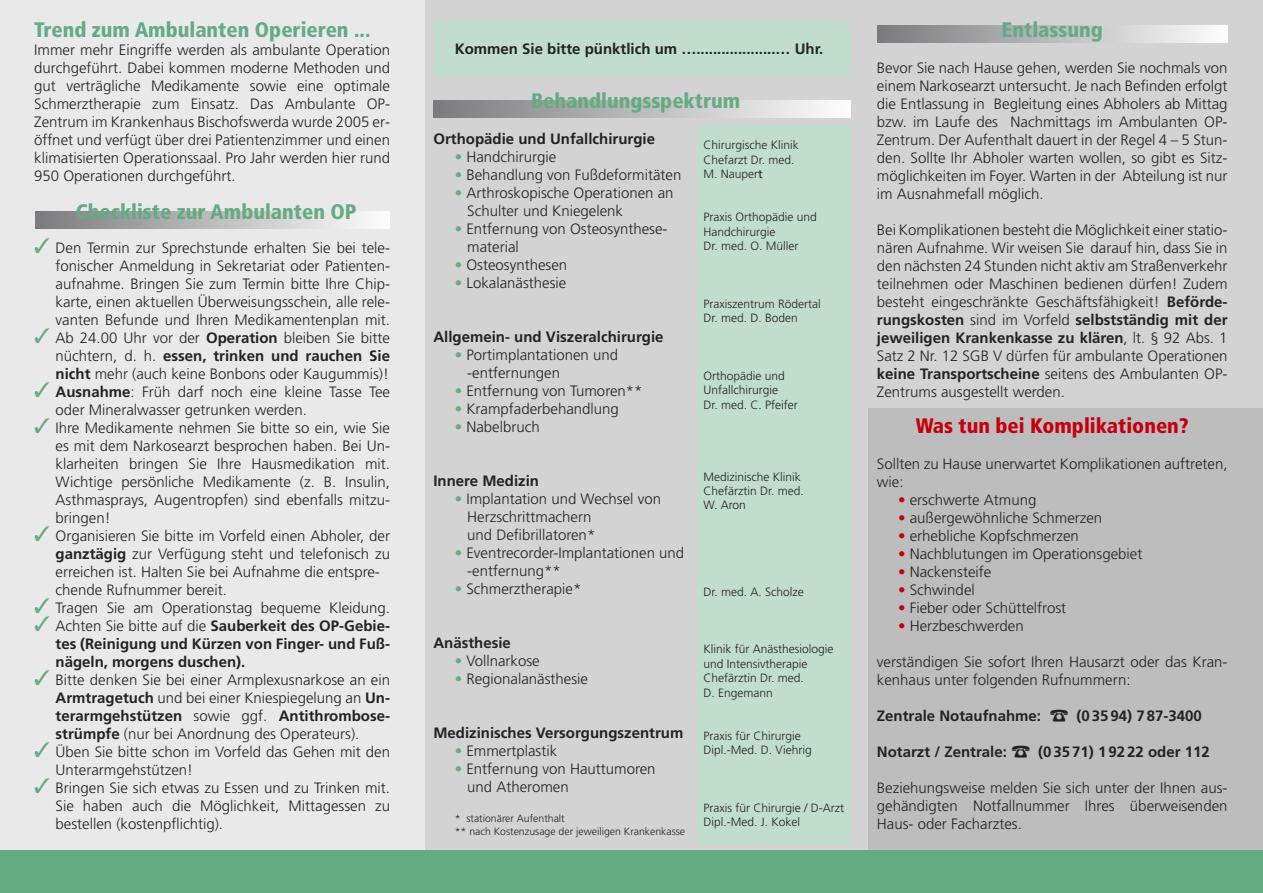
<style>
.page{position:relative;width:1263px;height:893px;background:#e9e9e9}
.page>*{position:absolute;margin:0;border:0;box-sizing:border-box;transform-origin:0 0}
.t1{font:900 condensed 21px "Frutiger";color:#64ab82}
.t2{font:900 condensed 21px "Frutiger";color:#c5000e}
.t3{font:300 15px/18px "Frutiger";color:#222225}
.t4{font:700 15px/18px "Frutiger";color:#222225;text-align:justify}
.t5{font:300 12px/14.4px "Frutiger";color:#222225}
.t6{font:300 10.5px/12.6px "Frutiger";color:#222225}
.s1{color:#64ab82}
.s2{font-weight:700}
.s3{font-weight:300}
.s4{font-weight:400}
.s5{color:#c5000e}
</style>
<div class="page">
<div style="left:425px;top:0;width:838px;height:850px;background:#d3d3d3"></div>
<div style="left:869px;top:408px;width:394px;height:485px;background:#bdbdbe"></div>
<div style="left:433px;top:100px;width:417px;height:17px;background:linear-gradient(to right,#7a7b7d,#fdfdfd)"></div>
<div style="left:878px;top:26px;width:350px;height:17px;background:linear-gradient(to right,#7b7b7d,#fdfdfd)"></div>
<div style="left:35px;top:211px;width:354px;height:17px;background:linear-gradient(to right,#7b7b7d,#fdfdfd)"></div>
<div style="left:0;top:850px;width:1263px;height:43px;background:#64ab82"></div>
<div style="left:434px;top:21px;width:416px;height:55px;background:#c1ddcd"></div>
<div style="left:697px;top:126px;width:153px;height:719px;background:#c1ddcd"></div>
<h1 class="t1" style="left:34px;top:21px;width:338px">Trend zum Ambulanten Operieren ...</h1>
<p class="t3" style="left:34px;top:42px;width:357px;text-align:justify">Immer mehr Eingriffe werden als ambulante Operation durchgeführt. Dabei kommen moderne Methoden und gut verträgliche Medikamente sowie eine optimale Schmerztherapie zum Einsatz. Das Ambulante OP-Zentrum im Krankenhaus Bischofswerda wurde 2005 er&shy;öffnet und verfügt über drei Patientenzimmer und einen klimatisierten Operationssaal. Pro Jahr werden hier rund 950 Operationen durchgeführt.</p>
<h1 class="t1" style="left:76px;top:203px;width:282px">Checkliste zur Ambulanten OP</h1>
<p class="t3" style="left:56px;top:240px;width:336px;text-align:justify;text-indent:-21px"><span class="s1">✓</span> Den Termin zur Sprechstunde erhalten Sie bei tele&shy;fonischer Anmeldung in Sekretariat oder Patienten&shy;aufnahme. Bringen Sie zum Termin bitte Ihre Chip&shy;karte, einen aktuellen Überweisungsschein, alle rele&shy;vanten Befunde und Ihren Medikamentenplan mit.</p>
<p class="t3" style="left:56px;top:330px;width:336px;text-align:justify;text-indent:-21px"><span class="s1">✓</span> Ab 24.00 Uhr vor der <span class="s2">Operation</span> bleiben Sie bitte nüchtern, d. h. <span class="s2">essen, trinken und rauchen Sie nicht</span> mehr (auch keine Bonbons oder Kaugummis)!</p>
<p class="t3" style="left:56px;top:384px;width:336px;text-indent:-21px"><span class="s1">✓</span> <span class="s2">Ausnahme</span>: Früh darf noch eine kleine Tasse Tee oder Mineralwasser getrunken werden.</p>
<p class="t3" style="left:56px;top:420px;width:336px;text-align:justify;text-indent:-21px"><span class="s1">✓</span> Ihre Medikamente nehmen Sie bitte so ein, wie Sie es mit dem Narkosearzt besprochen haben. Bei Un&shy;klarheiten bringen Sie Ihre Hausmedikation mit.<br>Wichtige persönliche Medikamente (z. B. Insulin, Asthmasprays, Augentropfen) sind ebenfalls mitzu&shy;bringen!</p>
<p class="t3" style="left:56px;top:528px;width:336px;text-indent:-21px"><span class="s1">✓</span> Organisieren Sie bitte im Vorfeld einen Abholer, der <span class="s2">ganztägig</span> zur Verfügung steht und telefonisch zu erreichen ist. Halten Sie bei Aufnahme die entspre&shy;chende Rufnummer bereit.</p>
<p class="t3" style="left:34px;top:600px;width:357px"><span class="s1">✓</span> Tragen Sie am Operationstag bequeme Kleidung.</p>
<p class="t4" style="left:56px;top:618px;width:336px;text-indent:-21px"><span class="s1">✓</span> <span class="s3">Achten Sie bitte auf die</span> Sauberkeit des OP-Gebie&shy;tes (Reinigung und Kürzen von Finger- und Fuß&shy;nägeln, morgens duschen).</p>
<p class="t3" style="left:56px;top:672px;width:336px;text-align:justify;text-indent:-21px"><span class="s1">✓</span> Bitte denken Sie bei einer Armplexusnarkose an ein <span class="s2">Armtragetuch</span> und bei einer Kniespiegelung an <span class="s2">Un&shy;terarmgehstützen</span> sowie ggf. <span class="s2">Antithrombose&shy;strümpfe</span> (nur bei Anordnung des Operateurs).</p>
<p class="t3" style="left:56px;top:744px;width:336px;text-indent:-21px"><span class="s1">✓</span> Üben Sie bitte schon im Vorfeld das Gehen mit den<br>Unterarmgehstützen!</p>
<p class="t3" style="left:56px;top:780px;width:336px;text-align:justify;text-indent:-21px"><span class="s1">✓</span> Bringen Sie sich etwas zu Essen und zu Trinken mit.<br>Sie haben auch die Möglichkeit, Mittagessen zu bestellen (kostenpflichtig).</p>
<p class="t4" style="left:455px;top:41px;width:370px">Kommen Sie bitte pünktlich um …...................… Uhr.</p>
<h1 class="t1" style="left:531px;top:92px;width:211px">Behandlungsspektrum</h1>
<p class="t4" style="left:433px;top:131px;width:223px">Orthopädie und Unfallchirurgie</p>
<p class="t3" style="left:455px;top:149px;width:103px"><span class="s1">•</span> Handchirurgie</p>
<p class="t3" style="left:455px;top:167px;width:228px"><span class="s1">•</span> Behandlung von Fußdeformitäten</p>
<p class="t3" style="left:467px;top:185px;width:208px;text-indent:-13px"><span class="s1">•</span> Arthroskopische Operationen an<br>Schulter und Kniegelenk</p>
<p class="t3" style="left:467px;top:221px;width:202px;text-indent:-13px"><span class="s1">•</span> Entfernung von Osteosynthese&shy;material</p>
<p class="t3" style="left:455px;top:257px;width:114px"><span class="s1">•</span> Osteosynthesen</p>
<p class="t3" style="left:455px;top:275px;width:113px"><span class="s1">•</span> Lokalanästhesie</p>
<p class="t5" style="left:704px;top:139px;width:97px">Chirurgische Klinik<br>Chefarzt Dr. med.<br>M. Nauper<span class="s4">t</span></p>
<p class="t5" style="left:704px;top:211px;width:115px">Praxis Orthopädie und<br>Handchirurgie<br>Dr. med. O. Müller</p>
<p class="t4" style="left:433px;top:329px;width:232px">Allgemein- und Viszeralchirurgie</p>
<p class="t3" style="left:467px;top:347px;width:152px;text-indent:-13px"><span class="s1">•</span> Portimplantationen und -entfernungen</p>
<p class="t3" style="left:455px;top:383px;width:189px"><span class="s1">•</span> Entfernung von Tumoren**</p>
<p class="t3" style="left:455px;top:401px;width:166px"><span class="s1">•</span> Krampfaderbehandlung</p>
<p class="t3" style="left:455px;top:419px;width:87px"><span class="s1">•</span> Nabelbruch</p>
<p class="t4" style="left:433px;top:473px;width:107px">Innere Medizin</p>
<p class="t3" style="left:467px;top:491px;width:195px;text-indent:-13px"><span class="s1">•</span> Implantation und Wechsel von<br>Herzschrittmachern<br>und Defibrillatoren*</p>
<p class="t3" style="left:467px;top:545px;width:218px;text-indent:-13px"><span class="s1">•</span> Eventrecorder-Implantationen und -entfernung**</p>
<p class="t3" style="left:455px;top:581px;width:128px"><span class="s1">•</span> Schmerztherapie*</p>
<p class="t4" style="left:433px;top:635px;width:79px">Anästhesie</p>
<p class="t3" style="left:455px;top:653px;width:87px"><span class="s1">•</span> Vollnarkose</p>
<p class="t3" style="left:455px;top:671px;width:135px"><span class="s1">•</span> Regionalanästhesie</p>
<p class="t4" style="left:433px;top:725px;width:251px">Medizinisches Versorgungszentrum</p>
<p class="t3" style="left:455px;top:743px;width:104px"><span class="s1">•</span> Emmertplastik</p>
<p class="t3" style="left:467px;top:761px;width:190px;text-indent:-13px"><span class="s1">•</span> Entfernung von Hauttumoren und Atheromen</p>
<p class="t6" style="left:455px;top:813px;width:232px">* stationärer Aufenthalt<br>** nach Kostenzusage der jeweiligen Krankenkasse</p>
<p class="t5" style="left:704px;top:297px;width:119px">Praxiszentrum Rödertal<br>Dr. med. D. Boden</p>
<p class="t5" style="left:704px;top:369px;width:96px">Orthopädie und<br>Unfallchirurgie<br>Dr. med. C. Pfeifer</p>
<p class="t5" style="left:704px;top:470px;width:102px">Medizinische Klinik<br>Chefärztin Dr. med.<br>W. Aron</p>
<p class="t5" style="left:704px;top:585px;width:102px">Dr. med. A. Scholze</p>
<p class="t5" style="left:704px;top:643px;width:131px">Klinik für Anästhesiologie und Intensivtherapie<br>Chefärztin Dr. med.<br>D. Engemann</p>
<p class="t5" style="left:704px;top:729px;width:110px">Praxis für Chirurgie<br>Dipl.-Med. D. Viehrig</p>
<p class="t5" style="left:704px;top:801px;width:142px">Praxis für Chirurgie / D-Arzt<br>Dipl.-Med. J. Kokel</p>
<h1 class="t1" style="left:1002px;top:21px;width:103px">Entlassung</h1>
<p class="t3" style="left:877px;top:60px;width:352px;text-align:justify">Bevor Sie nach Hause gehen, werden Sie nochmals von einem Narkosearzt untersucht. Je nach Befinden erfolgt die Entlassung in Begleitung eines Abholers ab Mittag bzw. im Laufe des Nachmittags im Ambulanten OP-Zentrum. Der Aufenthalt dauert in der Regel 4 – 5 Stun&shy;den. Sollte Ihr Abholer warten wollen, so gibt es Sitz&shy;möglichkeiten im Foyer. Warten in der Abteilung ist nur im Ausnahmefall möglich.</p>
<p class="t3" style="left:877px;top:222px;width:352px;text-align:justify">Bei Komplikationen besteht die Möglichkeit einer statio&shy;nären Aufnahme. Wir weisen Sie darauf hin, dass Sie in den nächsten 24 Stunden nicht aktiv am Straßenverkehr teilnehmen oder Maschinen bedienen dürfen! Zudem besteht eingeschränkte Geschäftsfähigkeit! <span class="s2">Beförde&shy;rungskosten</span> sind im Vorfeld <span class="s2">selbstständig mit der jeweiligen Krankenkasse zu klären</span>, lt. § 92 Abs. 1<br>Satz 2 Nr. 12 SGB V dürfen für ambulante Operationen <span class="s2">keine Transportscheine</span> seitens des Ambulanten OP-Zentrums ausgestellt werden.</p>
<h1 class="t2" style="left:916px;top:417px;width:274px">Was tun bei Komplikationen?</h1>
<p class="t3" style="left:877px;top:456px;width:352px">Sollten zu Hause unerwartet Komplikationen auftreten, wie:</p>
<p class="t3" style="left:898px;top:492px;width:140px"><span class="s5">•</span> erschwerte Atmung</p>
<p class="t3" style="left:898px;top:510px;width:206px"><span class="s5">•</span> außergewöhnliche Schmerzen</p>
<p class="t3" style="left:898px;top:528px;width:182px"><span class="s5">•</span> erhebliche Kopfschmerzen</p>
<p class="t3" style="left:898px;top:546px;width:246px"><span class="s5">•</span> Nachblutungen im Operationsgebiet</p>
<p class="t3" style="left:898px;top:564px;width:95px"><span class="s5">•</span> Nackensteife</p>
<p class="t3" style="left:898px;top:582px;width:78px"><span class="s5">•</span> Schwindel</p>
<p class="t3" style="left:898px;top:600px;width:170px"><span class="s5">•</span> Fieber oder Schüttelfrost</p>
<p class="t3" style="left:898px;top:618px;width:127px"><span class="s5">•</span> Herzbeschwerden</p>
<p class="t3" style="left:877px;top:654px;width:352px">verständigen Sie sofort Ihren Hausarzt oder das Kran&shy;kenhaus unter folgenden Rufnummern:</p>
<p class="t4" style="left:877px;top:708px;width:166px">Zentrale Notaufnahme:</p>
<p class="t4" style="left:1076px;top:708px;width:127px">(0 35 94) 7 87-3400</p>
<p class="t4" style="left:877px;top:744px;width:334px">Notarzt / Zentrale: (0 35 71) 1 92 22 oder 112</p>
<p class="t3" style="left:877px;top:780px;width:352px;text-align:justify">Beziehungsweise melden Sie sich unter der Ihnen aus&shy;gehändigten Notfallnummer Ihres überweisenden Haus- oder Facharztes.</p>
</div>
